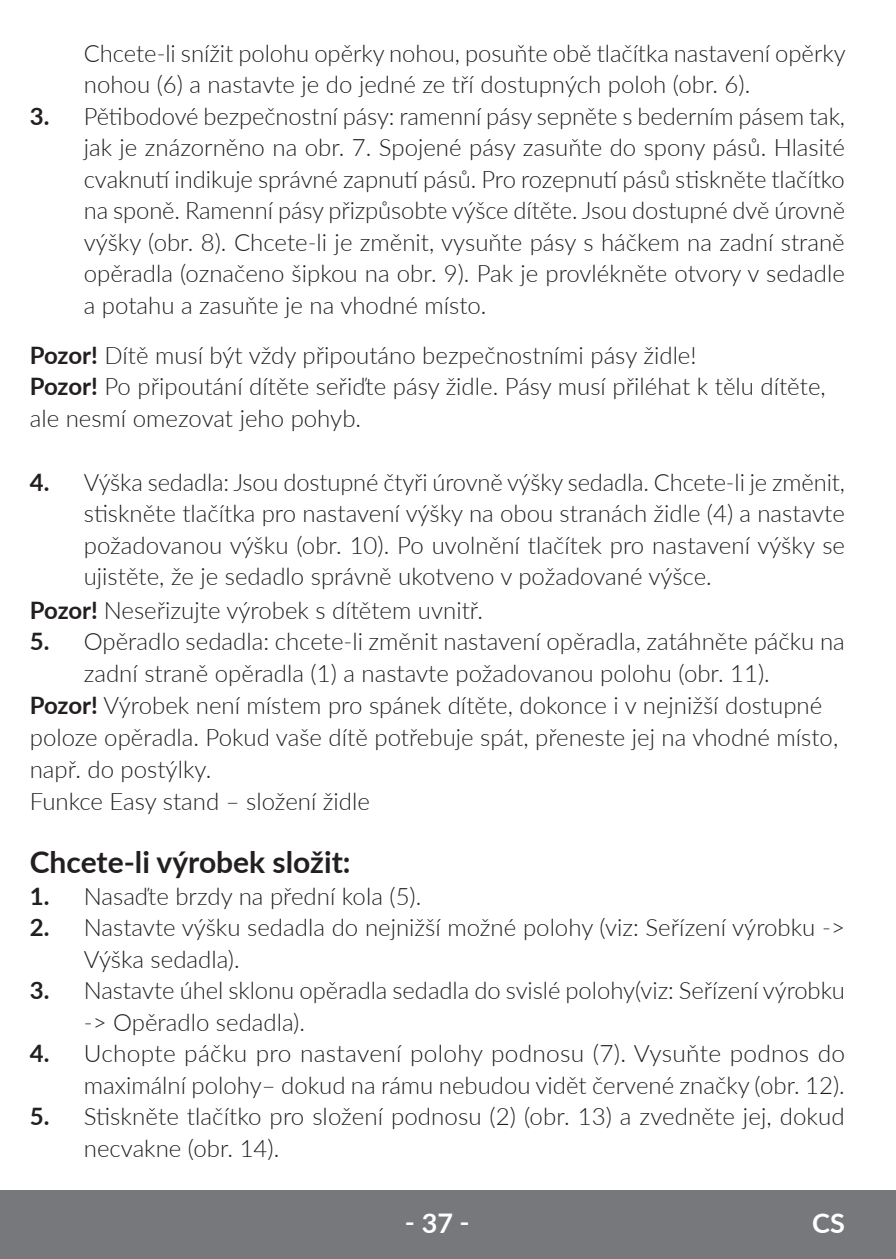
<style>
.page{position:relative;width:896px;height:1259px;background:#fff}
.page>*{position:absolute;margin:0;border:0;box-sizing:border-box;transform-origin:0 0}
.t1{font:700 30px "Lato";color:#231f20}
.t2{font:700 27px "Lato";color:#fff}
.t3{font:300 24px/31.5px "Lato";color:#231f20}
.s1{font-weight:700}
</style>
<div class="page">
<div style="left:0;top:1190px;width:895px;height:69px;background:#76787b"></div>
<p class="t3" style="left:84px;top:37px;width:763px">Chcete-li snížit polohu opěrky nohou, posuňte obě tlačítka nastavení opěrky nohou (6) a nastavte je do jedné ze tří dostupných poloh (obr. 6).</p>
<p class="t3" style="left:84px;top:100px;width:762px;text-align:justify;text-indent:-54px"><span class="s1">3.</span> Pětibodové bezpečnostní pásy: ramenní pásy sepněte s bederním pásem tak, jak je znázorněno na obr. 7. Spojené pásy zasuňte do spony pásů. Hlasité cvaknutí indikuje správné zapnutí pásů. Pro rozepnutí pásů stiskněte tlačítko na sponě. Ramenní pásy přizpůsobte výšce dítěte. Jsou dostupné dvě úrovně výšky (obr. 8). Chcete-li je změnit, vysuňte pásy s háčkem na zadní straně opěradla (označeno šipkou na obr. 9). Pak je provlékněte otvory v sedadle a potahu a zasuňte je na vhodné místo.</p>
<p class="t3" style="left:30px;top:338px;width:797px"><span class="s1">Pozor!</span> Dítě musí být vždy připoutáno bezpečnostními pásy židle!<br><span class="s1">Pozor!</span> Po připoutání dítěte seřiďte pásy židle. Pásy musí přiléhat k tělu dítěte, ale nesmí omezovat jeho pohyb.</p>
<p class="t3" style="left:30px;top:465px;width:816px"><span class="s1">4.</span> Výška sedadla: Jsou dostupné čtyři úrovně výšky sedadla. Chcete-li je změnit,</p>
<p class="t3" style="left:84px;top:497px;width:762px">stiskněte tlačítka pro nastavení výšky na obou stranách židle (4) a nastavte</p>
<p class="t3" style="left:84px;top:528px;width:762px">požadovanou výšku (obr. 10). Po uvolnění tlačítek pro nastavení výšky se</p>
<p class="t3" style="left:84px;top:560px;width:629px">ujistěte, že je sedadlo správně ukotveno v požadované výšce.</p>
<p class="t3" style="left:30px;top:593px;width:455px"><span class="s1">Pozor!</span> Neseřizujte výrobek s dítětem uvnitř.</p>
<p class="t3" style="left:30px;top:625px;width:816px"><span class="s1">5.</span> Opěradlo sedadla: chcete-li změnit nastavení opěradla, zatáhněte páčku na</p>
<p class="t3" style="left:84px;top:656px;width:687px">zadní straně opěradla (1) a nastavte požadovanou polohu (obr. 11).</p>
<p class="t3" style="left:30px;top:689px;width:794px"><span class="s1">Pozor!</span> Výrobek není místem pro spánek dítěte, dokonce i v nejnižší dostupné</p>
<p class="t3" style="left:30px;top:721px;width:810px">poloze opěradla. Pokud vaše dítě potřebuje spát, přeneste jej na vhodné místo,</p>
<p class="t3" style="left:30px;top:753px;width:183px">např. do postýlky.</p>
<p class="t3" style="left:30px;top:785px;width:341px">Funkce Easy stand – složení židle</p>
<p class="t1" style="left:30px;top:840px;width:322px">Chcete-li výrobek složit:</p>
<p class="t3" style="left:30px;top:880px;width:393px"><span class="s1">1.</span> Nasaďte brzdy na přední kola (5).</p>
<p class="t3" style="left:84px;top:911px;width:762px;text-indent:-54px"><span class="s1">2.</span> Nastavte výšku sedadla do nejnižší možné polohy (viz: Seřízení výrobku -&gt;<br>Výška sedadla).</p>
<p class="t3" style="left:84px;top:974px;width:762px;text-indent:-54px"><span class="s1">3.</span> Nastavte úhel sklonu opěradla sedadla do svislé polohy(viz: Seřízení výrobku -&gt; Opěradlo sedadla).</p>
<p class="t3" style="left:30px;top:1037px;width:816px;text-align:right"><span class="s1">4.</span> Uchopte páčku pro nastavení polohy podnosu (7). Vysuňte podnos do maximální polohy– dokud na rámu nebudou vidět červené značky (obr. 12).</p>
<p class="t3" style="left:84px;top:1100px;width:762px;text-indent:-54px"><span class="s1">5.</span> Stiskněte tlačítko pro složení podnosu (2) (obr. 13) a zvedněte jej, dokud necvakne (obr. 14).</p>
<p class="t2" style="left:405px;top:1203px;width:66px">‑ 37 ‑</p>
<p class="t2" style="left:812px;top:1207px;width:34px">CS</p>
</div>
